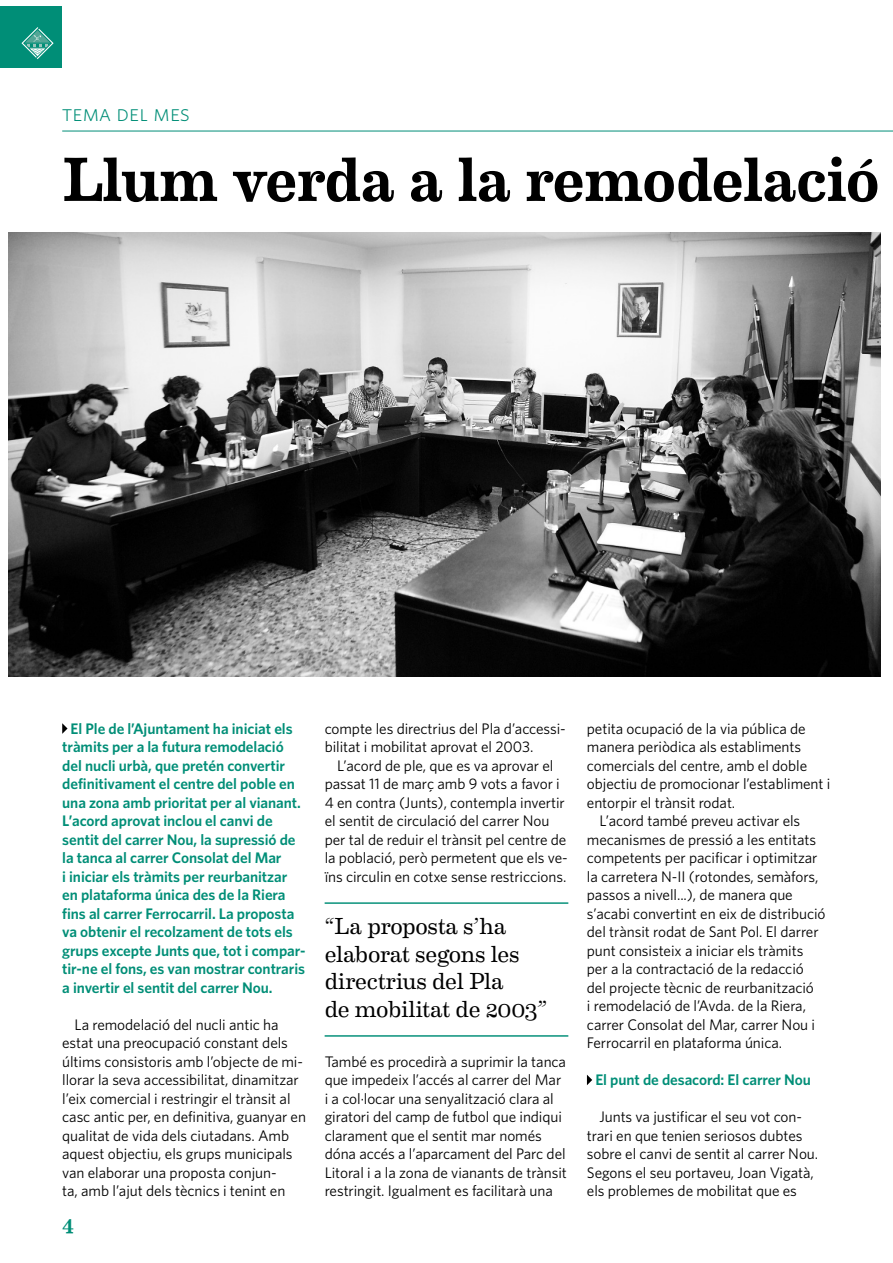
<style>
.page{position:relative;width:893px;height:1263px;background:#fff}
.page>*{position:absolute;margin:0;border:0;box-sizing:border-box;transform-origin:0 0}
.t1{font:500 62.7px "Eames Century Modern";letter-spacing:-.01em;color:#000}
.t2{font:23.25px/27.6px "Eames Century Modern";letter-spacing:-.01em;color:#000}
.t3{font:23.25px "Whitney Light SC";letter-spacing:.005em;color:#008e77}
.t4{font:500 20.4px "Eames Century Modern";color:#008e77}
.t5{font:15.3px/18.5px "Whitney";letter-spacing:-.005em;color:#000}
.t6{font:600 15.3px/18.5px "Whitney";letter-spacing:-.005em;color:#008e77}
</style>
<div class="page">
<img style="left:8px;top:233px;width:872px;height:444px">
<hr style="left:62px;top:131px;width:830px;height:1px;background:#008e77">
<svg style="left:62px;top:723px;width:6px;height:11px"></svg>
<div style="left:0;top:6px;width:62px;height:62px;background:#008e77"></div>
<svg style="left:21px;top:27px;width:33px;height:32px"></svg>
<hr style="left:324px;top:902px;width:244px;height:2px;background:#008e77">
<hr style="left:324px;top:1035px;width:244px;height:2px;background:#008e77">
<svg style="left:587px;top:1075px;width:5px;height:10px"></svg>
<h2 class="t3" style="left:62px;top:103px;width:129px">tema del mes</h2>
<h1 class="t1" style="left:62px;top:156px;width:818px">Llum verda a la remodelació</h1>
<p class="t6" style="left:62px;top:721px;width:245px;text-indent:8px">El Ple de l’Ajuntament ha iniciat els tràmits per a la futura remodelació del nucli urbà, que pretén convertir definitivament el centre del poble en una zona amb prioritat per al vianant.<br>L’acord aprovat inclou el canvi de sentit del carrer Nou, la supressió de la tanca al carrer Consolat del Mar<br>i iniciar els tràmits per reurbanitzar en plataforma única des de la Riera fins al carrer Ferrocarril. La proposta va obtenir el recolzament de tots els grups excepte Junts que, tot i compar&shy;tir-ne el fons, es van mostrar contraris a invertir el sentit del carrer Nou.</p>
<p class="t5" style="left:62px;top:1016px;width:245px;text-indent:12px">La remodelació del nucli antic ha estat una preocupació constant dels últims consistoris amb l’objecte de mi&shy;llorar la seva accessibilitat, dinamitzar l’eix comercial i restringir el trànsit al casc antic per, en definitiva, guanyar en qualitat de vida dels ciutadans. Amb aquest objectiu, els grups municipals van elaborar una proposta conjun-<br>ta, amb l’ajut dels tècnics i tenint en</p>
<h3 class="t4" style="left:62px;top:1216px;width:13px">4</h3>
<p class="t5" style="left:325px;top:720px;width:243px">compte les directrius del Pla d’accessi&shy;bilitat i mobilitat aprovat el 2003.</p>
<p class="t5" style="left:325px;top:757px;width:244px;text-indent:12px">L’acord de ple, que es va aprovar el passat 11 de març amb 9 vots a favor i 4 en contra (Junts), contempla invertir el sentit de circulació del carrer Nou per tal de reduir el trànsit pel centre de la població, però permetent que els ve&shy;ïns circulin en cotxe sense restriccions.</p>
<h2 class="t2" style="left:325px;top:914px;width:224px">“La proposta s’ha elaborat segons les directrius del Pla<br>de mobilitat de 2003”</h2>
<p class="t5" style="left:325px;top:1053px;width:244px">També es procedirà a suprimir la tanca que impedeix l’accés al carrer del Mar i a col·locar una senyalització clara al giratori del camp de futbol que indiqui clarament que el sentit mar només dóna accés a l’aparcament del Parc del Litoral i a la zona de vianants de trànsit restringit. Igualment es facilitarà una</p>
<p class="t5" style="left:587px;top:720px;width:220px">petita ocupació de la via pública de</p>
<p class="t5" style="left:587px;top:739px;width:216px">manera periòdica als establiments</p>
<p class="t5" style="left:587px;top:757px;width:222px">comercials del centre, amb el doble</p>
<p class="t5" style="left:587px;top:776px;width:245px">objectiu de promocionar l’establiment i</p>
<p class="t5" style="left:587px;top:794px;width:150px">entorpir el trànsit rodat.</p>
<p class="t5" style="left:599px;top:813px;width:202px">L’acord també preveu activar els</p>
<p class="t5" style="left:587px;top:831px;width:231px">mecanismes de pressió a les entitats</p>
<p class="t5" style="left:587px;top:850px;width:232px">competents per pacificar i optimitzar</p>
<p class="t5" style="left:587px;top:868px;width:233px">la carretera N-II (rotondes, semàfors,</p>
<p class="t5" style="left:587px;top:887px;width:207px">passos a nivell...), de manera que</p>
<p class="t5" style="left:587px;top:905px;width:240px">s’acabi convertint en eix de distribució</p>
<p class="t5" style="left:587px;top:924px;width:233px">del trànsit rodat de Sant Pol. El darrer</p>
<p class="t5" style="left:587px;top:942px;width:218px">punt consisteix a iniciar els tràmits</p>
<p class="t5" style="left:587px;top:961px;width:218px">per a la contractació de la redacció</p>
<p class="t5" style="left:587px;top:979px;width:228px">del projecte tècnic de reurbanització</p>
<p class="t5" style="left:587px;top:998px;width:220px">i remodelació de l’Avda. de la Riera,</p>
<p class="t5" style="left:587px;top:1016px;width:230px">carrer Consolat del Mar, carrer Nou i</p>
<p class="t5" style="left:587px;top:1035px;width:197px">Ferrocarril en plataforma única.</p>
<p class="t6" style="left:595px;top:1072px;width:217px">El punt de desacord: El carrer Nou</p>
<p class="t5" style="left:587px;top:1109px;width:233px;text-indent:12px">Junts va justificar el seu vot con&shy;trari en que tenien seriosos dubtes sobre el canvi de sentit al carrer Nou.<br>Segons el seu portaveu, Joan Vigatà, els problemes de mobilitat que es</p>
</div>
